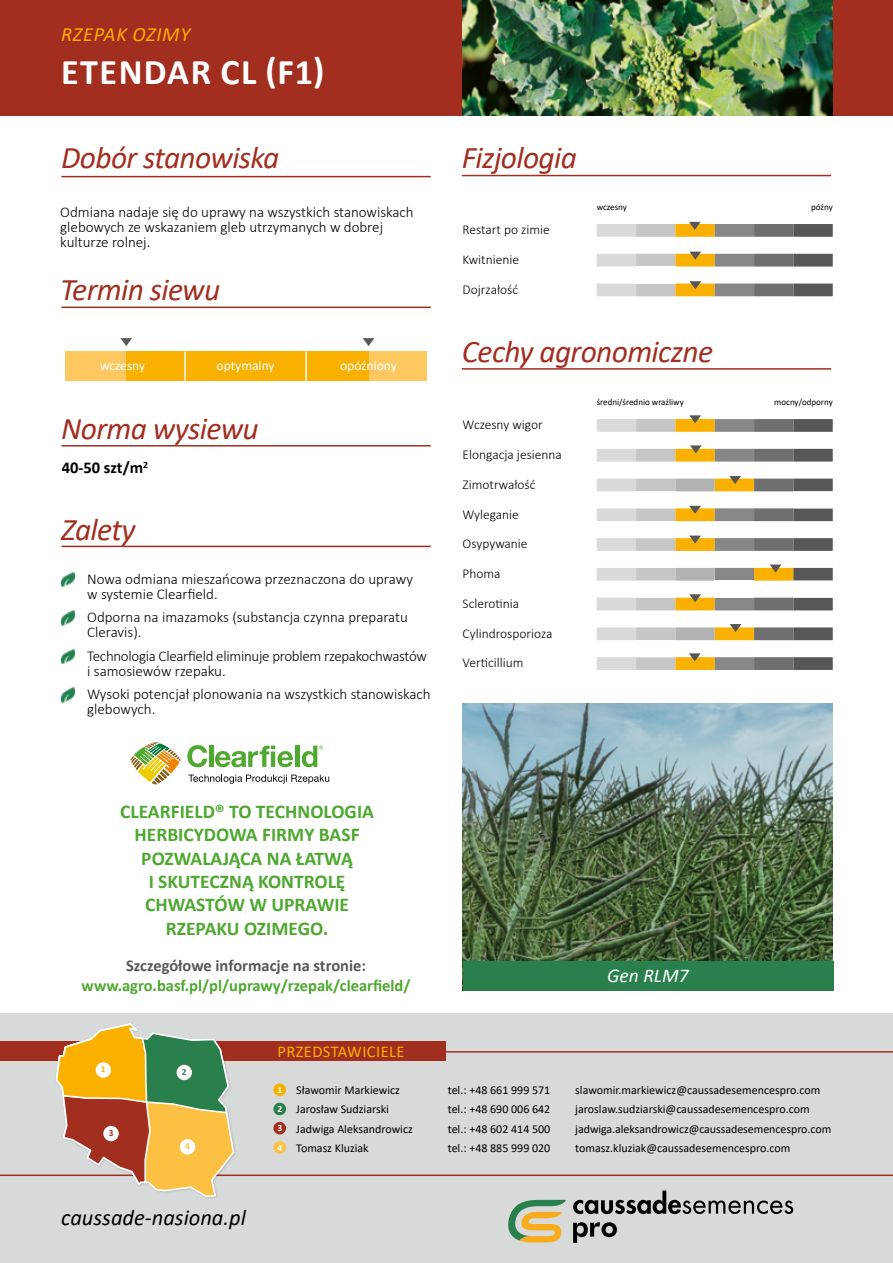
<style>
.page{position:relative;width:893px;height:1263px;background:#fff}
.page>*{position:absolute;margin:0;border:0;box-sizing:border-box;transform-origin:0 0}
.t1{font:700 36.15px "Calibri";letter-spacing:.04em;color:#fff}
.t2{font:italic 31.5px "Calibri";letter-spacing:-.02em;color:#a22e20}
.t3{font:italic 22.5px "Calibri";color:#000}
.t4{font:italic 20.25px "Calibri";letter-spacing:.04em;color:#f9b000}
.t5{font:700 19.5px/23.4px "Calibri";color:#4ea830;text-align:center}
.t6{font:italic 19.5px "Calibri";color:#fff}
.t7{font:700 16.5px "Calibri";color:#4ea830}
.t8{font:700 16.5px "Calibri";color:#575756}
.t9{font:16.5px "Calibri";letter-spacing:.025em;color:#f9b000}
.t10{font:700 16.5px "Calibri";color:#000}
.t11{font:300 15px/15px "Calibri";color:#000}
.t12{font:300 15px/15px "Calibri";letter-spacing:-.02em;color:#000}
.t13{font:300 13.5px "Calibri";color:#000}
.t14{font:13.5px "Calibri";color:#fff}
.t15{font:12px "Calibri";color:#000}
.t16{font:700 9.45px/19.2px "Calibri";color:#fff;text-align:justify}
.t17{font:700 9.3px "Calibri";color:#f9b000}
.t18{font:700 9.3px "Calibri";color:#fcc043}
.t19{font:700 9.3px "Calibri";color:#a22e20}
.t20{font:700 9.3px "Calibri";color:#2a804d}
.t21{font:9px "Calibri";color:#000}
</style>
<div class="page">
<div style="left:0;top:1013px;width:893px;height:250px;background:#d8dad9"></div>
<hr style="left:0;top:1051px;width:893px;height:1px;background:#a22e20">
<div style="left:0;top:1042px;width:446px;height:19px;background:#a22e20"></div>
<div style="left:0;top:0;width:893px;height:115px;background:#a22e20"></div>
<hr style="left:61px;top:445px;width:370px;height:1px;background:#a22e20">
<hr style="left:61px;top:546px;width:370px;height:1px;background:#a22e20">
<hr style="left:61px;top:307px;width:370px;height:1px;background:#a22e20">
<hr style="left:61px;top:176px;width:370px;height:1px;background:#a22e20">
<hr style="left:462px;top:368px;width:369px;height:2px;background:#a22e20">
<hr style="left:462px;top:175px;width:369px;height:1px;background:#a22e20">
<div style="left:273px;top:1083px;width:13px;height:13px;background:#f9b000;border-radius:50%"></div>
<div style="left:273px;top:1103px;width:13px;height:12px;background:#2a804d;border-radius:50%"></div>
<div style="left:273px;top:1122px;width:13px;height:12px;background:#a22e20;border-radius:50%"></div>
<div style="left:273px;top:1141px;width:13px;height:13px;background:#fcc043;border-radius:50%"></div>
<svg style="left:573px;top:1190px;width:220px;height:24px"></svg>
<svg style="left:508px;top:1200px;width:58px;height:42px"></svg>
<svg style="left:573px;top:1222px;width:44px;height:21px"></svg>
<hr style="left:0;top:1174px;width:893px;height:2px;background:#a22e20">
<svg style="left:55px;top:1023px;width:180px;height:175px"></svg>
<div style="left:96px;top:1062px;width:15px;height:16px;background:#fff;border-radius:50%"></div>
<div style="left:180px;top:1139px;width:15px;height:15px;background:#fff;border-radius:50%"></div>
<div style="left:103px;top:1126px;width:16px;height:15px;background:#fff;border-radius:50%"></div>
<div style="left:177px;top:1065px;width:15px;height:15px;background:#fff;border-radius:50%"></div>
<img style="left:463px;top:0;width:369px;height:115px">
<svg style="left:597px;top:221px;width:236px;height:75px"></svg>
<img style="left:62px;top:572px;width:13px;height:15px">
<img style="left:62px;top:611px;width:13px;height:14px">
<img style="left:62px;top:649px;width:13px;height:15px">
<img style="left:62px;top:688px;width:13px;height:14px">
<div style="left:65px;top:351px;width:361px;height:30px;background:#fdc860"></div>
<div style="left:126px;top:351px;width:243px;height:30px;background:#f9b000"></div>
<hr style="left:184px;top:351px;width:2px;height:30px;background:#fff">
<hr style="left:305px;top:351px;width:2px;height:30px;background:#fff">
<svg style="left:120px;top:338px;width:12px;height:8px"></svg>
<svg style="left:363px;top:338px;width:11px;height:8px"></svg>
<img style="left:463px;top:703px;width:370px;height:259px">
<div style="left:463px;top:962px;width:370px;height:29px;background:#2a804d"></div>
<svg style="left:187px;top:745px;width:20px;height:22px"></svg>
<hr style="left:209px;top:746px;width:4px;height:21px;background:#4fa830">
<svg style="left:215px;top:746px;width:78px;height:21px"></svg>
<hr style="left:295px;top:746px;width:4px;height:21px;background:#4fa830">
<svg style="left:302px;top:745px;width:21px;height:22px"></svg>
<svg style="left:130px;top:742px;width:51px;height:43px"></svg>
<svg style="left:188px;top:775px;width:141px;height:9px"></svg>
<svg style="left:597px;top:415px;width:236px;height:255px"></svg>
<h3 class="t4" style="left:61px;top:20px;width:131px">RZEPAK OZIMY</h3>
<h1 class="t1" style="left:61px;top:47px;width:265px">ETENDAR CL (F1)</h1>
<h2 class="t2" style="left:61px;top:136px;width:220px">Dobór stanowiska</h2>
<h2 class="t2" style="left:462px;top:136px;width:117px">Fizjologia</h2>
<p class="t11" style="left:60px;top:205px;width:355px">Odmiana nadaje się do uprawy na wszystkich stanowiskach glebowych ze wskazaniem gleb utrzymanych w dobrej kulturze rolnej.</p>
<p class="t21" style="left:597px;top:201px;width:32px">wczesny</p>
<p class="t21" style="left:811px;top:201px;width:23px">późny</p>
<p class="t13" style="left:463px;top:221px;width:89px">Restart po zimie</p>
<p class="t13" style="left:463px;top:251px;width:58px">Kwitnienie</p>
<p class="t13" style="left:463px;top:281px;width:57px">Dojrzałość</p>
<h2 class="t2" style="left:60px;top:268px;width:162px">Termin siewu</h2>
<p class="t14" style="left:100px;top:356px;width:47px">wczesny</p>
<p class="t14" style="left:217px;top:356px;width:60px">optymalny</p>
<p class="t14" style="left:340px;top:356px;width:58px">opóźniony</p>
<h2 class="t2" style="left:61px;top:407px;width:199px">Norma wysiewu</h2>
<h3 class="t10" style="left:62px;top:456px;width:88px">40-50 szt/m<sup>2</sup></h3>
<h2 class="t2" style="left:61px;top:508px;width:76px">Zalety</h2>
<p class="t11" style="left:87px;top:571px;width:327px">Nowa odmiana mieszańcowa przeznaczona do uprawy w systemie Clearfield.</p>
<p class="t11" style="left:87px;top:610px;width:322px">Odporna na imazamoks (substancja czynna preparatu<br>Cleravis).</p>
<p class="t12" style="left:87px;top:648px;width:341px">Technologia Clearfield eliminuje problem rzepakochwastów i samosiewów rzepaku.</p>
<p class="t11" style="left:87px;top:687px;width:345px">Wysoki potencjał plonowania na wszystkich stanowiskach glebowych.</p>
<h2 class="t2" style="left:462px;top:329px;width:253px">Cechy agronomiczne</h2>
<p class="t13" style="left:463px;top:416px;width:82px">Wczesny wigor</p>
<p class="t13" style="left:463px;top:446px;width:101px">Elongacja jesienna</p>
<p class="t13" style="left:463px;top:476px;width:74px">Zimotrwałość</p>
<p class="t13" style="left:463px;top:506px;width:58px">Wyleganie</p>
<p class="t13" style="left:463px;top:535px;width:66px">Osypywanie</p>
<p class="t13" style="left:463px;top:565px;width:39px">Phoma</p>
<p class="t13" style="left:463px;top:595px;width:58px">Sclerotinia</p>
<p class="t13" style="left:463px;top:625px;width:91px">Cylindrosporioza</p>
<p class="t13" style="left:463px;top:654px;width:62px">Verticillium</p>
<p class="t21" style="left:597px;top:396px;width:89px">średni/średnio wrażliwy</p>
<p class="t21" style="left:774px;top:396px;width:60px">mocny/odporny</p>
<h3 class="t5" style="left:120px;top:799px;width:255px">CLEARFIELD® TO TECHNOLOGIA<br>HERBICYDOWA FIRMY BASF<br>POZWALAJĄCA NA ŁATWĄ<br>I SKUTECZNĄ KONTROLĘ<br>CHWASTÓW W UPRAWIE<br>RZEPAKU OZIMEGO.</h3>
<h3 class="t8" style="left:126px;top:954px;width:241px">Szczegółowe informacje na stronie:</h3>
<h3 class="t7" style="left:82px;top:974px;width:330px">www.agro.basf.pl/pl/uprawy/rzepak/clearfield/</h3>
<p class="t17" style="left:101px;top:1063px;width:6px">1</p>
<p class="t20" style="left:182px;top:1065px;width:6px">2</p>
<h3 class="t9" style="left:277px;top:1040px;width:129px">PRZEDSTAWICIELE</h3>
<h3 class="t6" style="left:607px;top:962px;width:83px">Gen RLM7</h3>
<p class="t19" style="left:109px;top:1126px;width:6px">3</p>
<p class="t18" style="left:185px;top:1139px;width:6px">4</p>
<h3 class="t3" style="left:61px;top:1202px;width:186px">caussade-nasiona.pl</h3>
<p class="t16" style="left:277px;top:1080px;width:6px">1<br>2<br>3<br>4</p>
<p class="t15" style="left:296px;top:1081px;width:105px">Sławomir Markiewicz</p>
<p class="t15" style="left:448px;top:1081px;width:104px">tel.: +48 661 999 571</p>
<p class="t15" style="left:575px;top:1081px;width:247px">slawomir.markiewicz@caussadesemencespro.com</p>
<p class="t15" style="left:296px;top:1101px;width:94px">Jarosław Sudziarski</p>
<p class="t15" style="left:448px;top:1101px;width:104px">tel.: +48 690 006 642</p>
<p class="t15" style="left:575px;top:1101px;width:236px">jaroslaw.sudziarski@caussadesemencespro.com</p>
<p class="t15" style="left:296px;top:1120px;width:118px">Jadwiga Aleksandrowicz</p>
<p class="t15" style="left:448px;top:1120px;width:104px">tel.: +48 602 414 500</p>
<p class="t15" style="left:575px;top:1120px;width:257px">jadwiga.aleksandrowicz@caussadesemencespro.com</p>
<p class="t15" style="left:296px;top:1140px;width:74px">Tomasz Kluziak</p>
<p class="t15" style="left:448px;top:1140px;width:104px">tel.: +48 885 999 020</p>
<p class="t15" style="left:575px;top:1140px;width:217px">tomasz.kluziak@caussadesemencespro.com</p>
</div>
